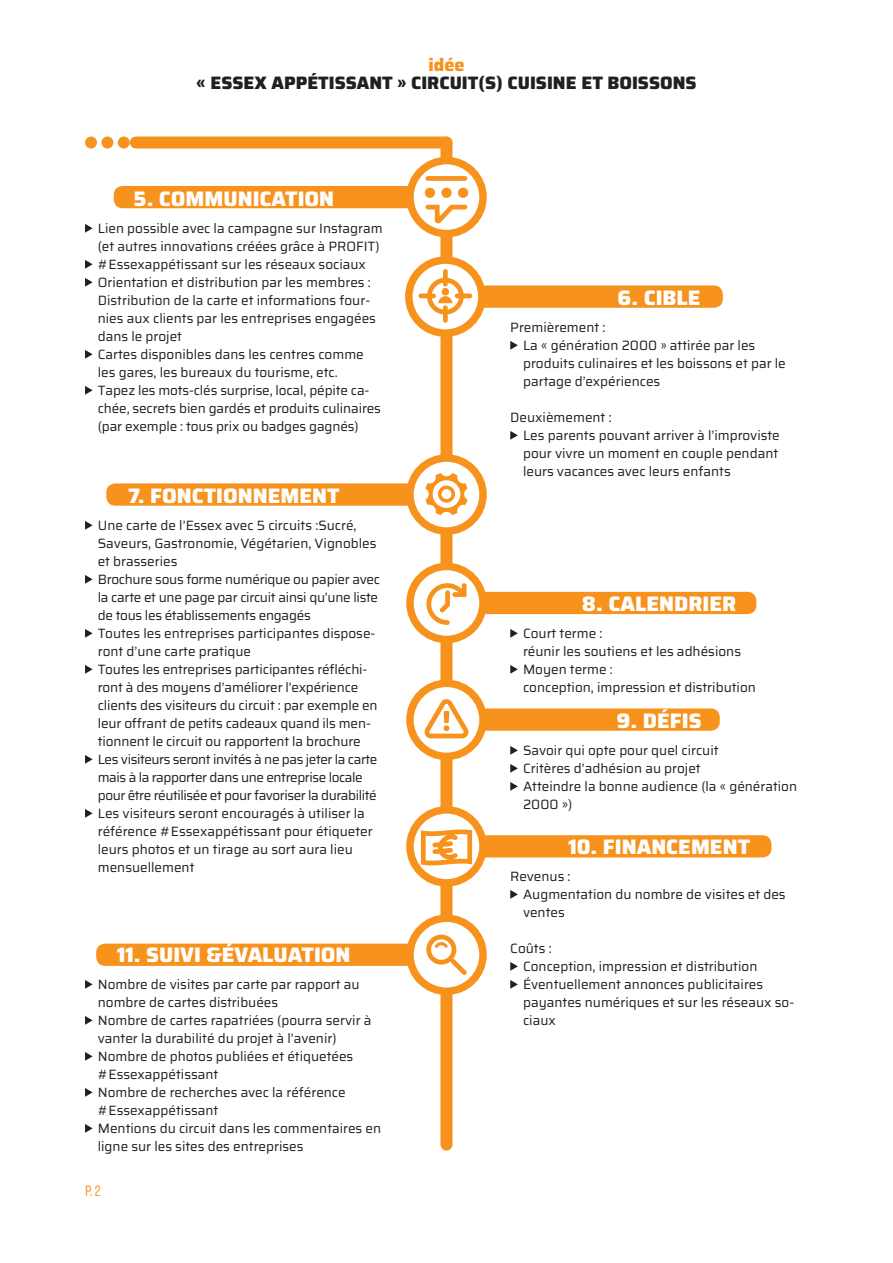
<style>
.page{position:relative;width:893px;height:1263px;background:#fff}
.page>*{position:absolute;margin:0;border:0;box-sizing:border-box;transform-origin:0 0}
.t1{font:800 21px "Saira";color:#fff}
.t2{font:800 18px/18px "Saira";color:#231f20;text-align:center}
.t3{font:500 15px "Rift";color:#f7931d}
.Basis_paragraph___pi{font:13.5px/18px "Saira";color:#231f20}
.Basis_paragraph___pi-2{font:13.5px/18px "Saira";letter-spacing:-.03em;color:#231f20}
.Basis_paragraph___pi-3{font:13.5px/18px "Saira";letter-spacing:-.02em;color:#231f20}
.Basis_paragraph{font:13.5px "Saira";color:#231f20}
.s1{color:#f7931d}
</style>
<div class="page">
<div style="left:440px;top:143px;width:12px;height:1002px;background:#f7931d"></div>
<div style="left:136px;top:137px;width:310px;height:12px;background:#f7931d"></div>
<div style="left:118px;top:137px;width:12px;height:12px;background:#f7931d;border-radius:50%"></div>
<div style="left:85px;top:137px;width:12px;height:12px;background:#f7931d;border-radius:50%"></div>
<div style="left:101px;top:137px;width:12px;height:12px;background:#f7931d;border-radius:50%"></div>
<div style="left:106px;top:483px;width:348px;height:23px;background:#f7931d;border-radius:9px"></div>
<svg style="left:410px;top:458px;width:73px;height:73px"></svg>
<svg style="left:425px;top:473px;width:42px;height:42px"></svg>
<div style="left:406px;top:454px;width:81px;height:81px;border:8px solid #f7931d;border-radius:50%"></div>
<div style="left:472px;top:592px;width:284px;height:22px;background:#f7931d;border-radius:9px"></div>
<svg style="left:410px;top:566px;width:73px;height:73px"></svg>
<svg style="left:426px;top:583px;width:40px;height:42px"></svg>
<div style="left:406px;top:563px;width:81px;height:80px;border:8px solid #f7931d;border-radius:50%"></div>
<div style="left:415px;top:708px;width:305px;height:23px;background:#f7931d;border-radius:9px"></div>
<svg style="left:410px;top:683px;width:73px;height:73px"></svg>
<svg style="left:424px;top:699px;width:45px;height:39px"></svg>
<div style="left:406px;top:680px;width:81px;height:80px;border:8px solid #f7931d;border-radius:50%"></div>
<div style="left:475px;top:835px;width:296px;height:22px;background:#f7931d;border-radius:9px"></div>
<svg style="left:410px;top:810px;width:73px;height:73px"></svg>
<svg style="left:421px;top:829px;width:51px;height:36px"></svg>
<div style="left:406px;top:806px;width:81px;height:81px;border:8px solid #f7931d;border-radius:50%"></div>
<div style="left:96px;top:944px;width:362px;height:22px;background:#f7931d;border-radius:9px"></div>
<svg style="left:410px;top:918px;width:73px;height:73px"></svg>
<svg style="left:426px;top:934px;width:41px;height:41px"></svg>
<div style="left:406px;top:914px;width:81px;height:81px;border:8px solid #f7931d;border-radius:50%"></div>
<div style="left:437px;top:285px;width:286px;height:23px;background:#f7931d;border-radius:9px"></div>
<svg style="left:409px;top:260px;width:73px;height:73px"></svg>
<svg style="left:418px;top:269px;width:54px;height:54px"></svg>
<div style="left:405px;top:256px;width:81px;height:81px;border:8px solid #f7931d;border-radius:50%"></div>
<svg style="left:85px;top:521px;width:8px;height:9px"></svg>
<svg style="left:85px;top:575px;width:8px;height:9px"></svg>
<svg style="left:85px;top:629px;width:8px;height:9px"></svg>
<svg style="left:85px;top:665px;width:8px;height:9px"></svg>
<svg style="left:85px;top:755px;width:8px;height:9px"></svg>
<svg style="left:85px;top:809px;width:8px;height:9px"></svg>
<svg style="left:510px;top:629px;width:8px;height:9px"></svg>
<svg style="left:510px;top:665px;width:8px;height:9px"></svg>
<svg style="left:510px;top:746px;width:8px;height:9px"></svg>
<svg style="left:510px;top:764px;width:8px;height:9px"></svg>
<svg style="left:510px;top:782px;width:8px;height:9px"></svg>
<svg style="left:510px;top:890px;width:8px;height:9px"></svg>
<svg style="left:510px;top:962px;width:8px;height:9px"></svg>
<svg style="left:510px;top:980px;width:8px;height:9px"></svg>
<svg style="left:85px;top:980px;width:8px;height:9px"></svg>
<svg style="left:85px;top:1016px;width:8px;height:9px"></svg>
<svg style="left:85px;top:1052px;width:8px;height:9px"></svg>
<svg style="left:85px;top:1088px;width:8px;height:9px"></svg>
<svg style="left:85px;top:1124px;width:8px;height:9px"></svg>
<svg style="left:510px;top:341px;width:8px;height:9px"></svg>
<svg style="left:510px;top:431px;width:8px;height:9px"></svg>
<div style="left:114px;top:186px;width:327px;height:22px;background:#f7931d;border-radius:9px"></div>
<svg style="left:410px;top:161px;width:73px;height:73px"></svg>
<svg style="left:424px;top:187px;width:11px;height:11px"></svg>
<svg style="left:441px;top:187px;width:28px;height:11px"></svg>
<svg style="left:425px;top:205px;width:42px;height:18px"></svg>
<div style="left:425px;top:176px;width:42px;height:5px;background:#f7931d;border-radius:2px"></div>
<div style="left:406px;top:157px;width:81px;height:80px;border:8px solid #f7931d;border-radius:50%"></div>
<svg style="left:85px;top:224px;width:8px;height:9px"></svg>
<svg style="left:85px;top:260px;width:8px;height:9px"></svg>
<svg style="left:85px;top:278px;width:8px;height:9px"></svg>
<svg style="left:85px;top:350px;width:8px;height:9px"></svg>
<svg style="left:85px;top:386px;width:8px;height:9px"></svg>
<p class="t2" style="left:197px;top:55px;width:501px"><span class="s1">idée<br></span>« ESSEX APPÉTISSANT » CIRCUIT(S) CUISINE ET BOISSONS</p>
<p class="t1" style="left:134px;top:182px;width:202px">5. COMMUNICATION</p>
<p class="Basis_paragraph___pi" style="left:98px;top:219px;width:286px">Lien possible avec la campagne sur Instagram (et autres innovations créées grâce à PROFIT)</p>
<p class="Basis_paragraph___pi" style="left:98px;top:255px;width:270px">#Essexappétissant sur les réseaux sociaux</p>
<p class="Basis_paragraph___pi" style="left:98px;top:273px;width:280px">Orientation et distribution par les membres :<br>Distribution de la carte et informations four&shy;nies aux clients par les entreprises engagées dans le projet</p>
<p class="Basis_paragraph___pi" style="left:98px;top:345px;width:267px">Cartes disponibles dans les centres comme les gares, les bureaux du tourisme, etc.</p>
<p class="Basis_paragraph___pi" style="left:98px;top:381px;width:285px">Tapez les mots-clés surprise, local, pépite ca&shy;chée, secrets bien gardés et produits culinaires (par exemple : tous prix ou badges gagnés)</p>
<p class="t1" style="left:128px;top:479px;width:213px">7. FONCTIONNEMENT</p>
<p class="Basis_paragraph___pi" style="left:98px;top:516px;width:280px">Une carte de l’Essex avec 5 circuits :Sucré,<br>Saveurs, Gastronomie, Végétarien, Vignobles et brasseries</p>
<p class="Basis_paragraph___pi-3" style="left:98px;top:570px;width:284px">Brochure sous forme numérique ou papier avec la carte et une page par circuit ainsi qu’une liste de tous les établissements engagés</p>
<p class="Basis_paragraph___pi" style="left:98px;top:624px;width:279px">Toutes les entreprises participantes dispose&shy;ront d’une carte pratique</p>
<p class="Basis_paragraph___pi" style="left:98px;top:660px;width:281px">Toutes les entreprises participantes réfléchi&shy;ront à des moyens d’améliorer l’expérience clients des visiteurs du circuit : par exemple en leur offrant de petits cadeaux quand ils men&shy;tionnent le circuit ou rapportent la brochure</p>
<p class="Basis_paragraph___pi-2" style="left:98px;top:750px;width:281px">Les visiteurs seront invités à ne pas jeter la carte mais à la rapporter dans une entreprise locale pour être réutilisée et pour favoriser la durabilité</p>
<p class="Basis_paragraph___pi" style="left:98px;top:804px;width:276px">Les visiteurs seront encouragés à utiliser la référence #Essexappétissant pour étiqueter leurs photos et un tirage au sort aura lieu mensuellement</p>
<p class="t1" style="left:117px;top:938px;width:235px">11. SUIVI &amp;ÉVALUATION</p>
<p class="Basis_paragraph___pi" style="left:98px;top:975px;width:263px">Nombre de visites par carte par rapport au nombre de cartes distribuées</p>
<p class="Basis_paragraph___pi" style="left:98px;top:1011px;width:275px">Nombre de cartes rapatriées (pourra servir à vanter la durabilité du projet à l’avenir)</p>
<p class="Basis_paragraph___pi" style="left:98px;top:1047px;width:257px">Nombre de photos publiées et étiquetées #Essexappétissant</p>
<p class="Basis_paragraph___pi" style="left:98px;top:1083px;width:249px">Nombre de recherches avec la référence #Essexappétissant</p>
<p class="Basis_paragraph___pi" style="left:98px;top:1119px;width:285px">Mentions du circuit dans les commentaires en ligne sur les sites des entreprises</p>
<p class="t3" style="left:85px;top:1180px;width:17px">p. 2</p>
<p class="t1" style="left:617px;top:281px;width:85px">6. CIBLE</p>
<p class="Basis_paragraph" style="left:510px;top:317px;width:97px">Premièrement :</p>
<p class="Basis_paragraph___pi" style="left:523px;top:336px;width:264px">La « génération 2000 » attirée par les produits culinaires et les boissons et par le partage d’expériences</p>
<p class="Basis_paragraph___pi" style="left:510px;top:408px;width:103px">Deuxièmement :</p>
<p class="Basis_paragraph___pi" style="left:523px;top:426px;width:258px;text-align:justify">Les parents pouvant arriver à l’improviste pour vivre un moment en couple pendant leurs vacances avec leurs enfants</p>
<p class="t1" style="left:582px;top:587px;width:156px">8. CALENDRIER</p>
<p class="Basis_paragraph___pi" style="left:523px;top:624px;width:220px">Court terme :<br>réunir les soutiens et les adhésions</p>
<p class="Basis_paragraph___pi" style="left:523px;top:660px;width:234px">Moyen terme :<br>conception, impression et distribution</p>
<p class="t1" style="left:617px;top:704px;width:86px">9. DÉFIS</p>
<p class="Basis_paragraph___pi" style="left:523px;top:741px;width:197px">Savoir qui opte pour quel circuit</p>
<p class="Basis_paragraph___pi" style="left:523px;top:759px;width:179px">Critères d’adhésion au projet</p>
<p class="Basis_paragraph___pi" style="left:523px;top:777px;width:276px">Atteindre la bonne audience (la « génération<br>2000 »)</p>
<p class="t1" style="left:568px;top:830px;width:183px">10. FINANCEMENT</p>
<p class="Basis_paragraph___pi" style="left:510px;top:867px;width:62px">Revenus :</p>
<p class="Basis_paragraph___pi" style="left:523px;top:885px;width:264px">Augmentation du nombre de visites et des ventes</p>
<p class="Basis_paragraph___pi" style="left:510px;top:939px;width:43px">Coûts :</p>
<p class="Basis_paragraph___pi" style="left:523px;top:957px;width:236px">Conception, impression et distribution</p>
<p class="Basis_paragraph___pi" style="left:523px;top:975px;width:273px">Éventuellement annonces publicitaires payantes numériques et sur les réseaux so&shy;ciaux</p>
</div>
